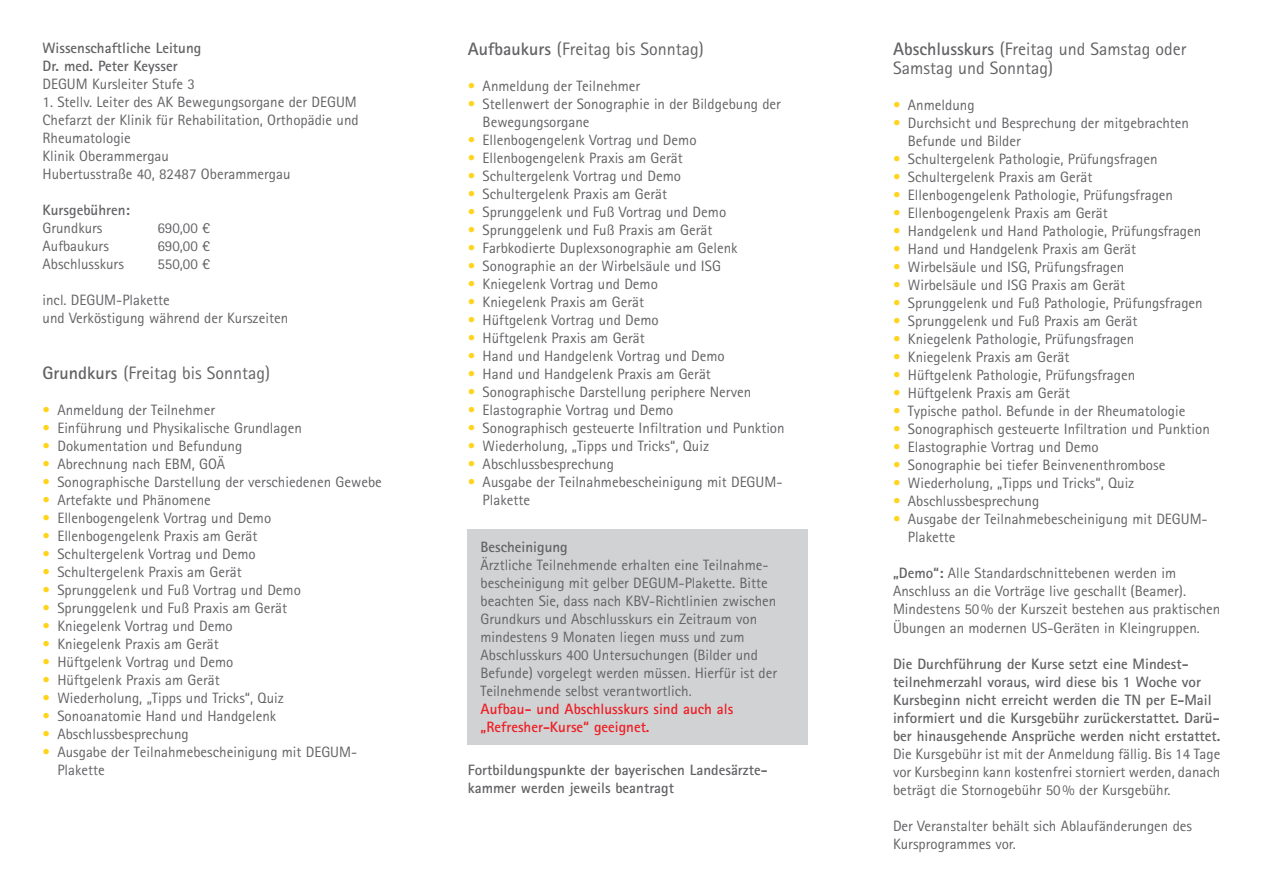
<style>
.page{position:relative;width:1263px;height:893px;background:#fff}
.page>*{position:absolute;margin:0;border:0;box-sizing:border-box;transform-origin:0 0}
.t1{font:18px/19.5px "Rotis Sans Serif Pro";color:#636366}
.t2{font:15px/18px "Rotis Sans Serif Pro";color:#636366}
.t3{font:700 15px/18px "Rotis Sans Serif Pro";color:#636366}
.t4{font:700 15px/18px "Rotis Sans Serif Pro";color:#ee1d23}
.s1{font-weight:700}
.s2{color:#fed41d}
</style>
<div class="page">
<div style="left:468px;top:529px;width:340px;height:216px;background:#d1d2d4"></div>
<p class="t3" style="left:43px;top:39px;width:160px">Wissenschaftliche Leitung<br>Dr. med. Peter Keysser</p>
<p class="t2" style="left:43px;top:75px;width:154px">DEGUM Kursleiter Stufe 3</p>
<p class="t2" style="left:43px;top:93px;width:318px">1. Stellv. Leiter des AK Bewegungsorgane der DEGUM Chefarzt der Klinik für Rehabilitation, Orthopädie und Rheumatologie<br>Klinik Oberammergau<br>Hubertusstraße 40, 82487 Oberammergau</p>
<p class="t3" style="left:43px;top:201px;width:89px">Kursgebühren:</p>
<p class="t2" style="left:43px;top:219px;width:62px">Grundkurs</p>
<p class="t2" style="left:157px;top:219px;width:54px">690,00 €</p>
<p class="t2" style="left:43px;top:237px;width:68px">Aufbaukurs</p>
<p class="t2" style="left:157px;top:237px;width:54px">690,00 €</p>
<p class="t2" style="left:43px;top:255px;width:83px">Abschlusskurs</p>
<p class="t2" style="left:157px;top:255px;width:54px">550,00 €</p>
<p class="t2" style="left:43px;top:291px;width:247px">incl. DEGUM-Plakette<br>und Verköstigung während der Kurszeiten</p>
<p class="t1" style="left:43px;top:363px;width:229px"><span class="s1">Grundkurs</span> (Freitag bis Sonntag)</p>
<p class="t2" style="left:43px;top:401px;width:174px"><span class="s2">•</span> Anmeldung der Teilnehmer</p>
<p class="t2" style="left:43px;top:419px;width:261px"><span class="s2">•</span> Einführung und Physikalische Grundlagen</p>
<p class="t2" style="left:43px;top:437px;width:201px"><span class="s2">•</span> Dokumentation und Befundung</p>
<p class="t2" style="left:43px;top:455px;width:184px"><span class="s2">•</span> Abrechnung nach EBM, GOÄ</p>
<p class="t2" style="left:43px;top:473px;width:341px"><span class="s2">•</span> Sonographische Darstellung der verschiedenen Gewebe</p>
<p class="t2" style="left:43px;top:491px;width:170px"><span class="s2">•</span> Artefakte und Phänomene</p>
<p class="t2" style="left:43px;top:509px;width:230px"><span class="s2">•</span> Ellenbogengelenk Vortrag und Demo</p>
<p class="t2" style="left:43px;top:527px;width:216px"><span class="s2">•</span> Ellenbogengelenk Praxis am Gerät</p>
<p class="t2" style="left:43px;top:545px;width:215px"><span class="s2">•</span> Schultergelenk Vortrag und Demo</p>
<p class="t2" style="left:43px;top:563px;width:201px"><span class="s2">•</span> Schultergelenk Praxis am Gerät</p>
<p class="t2" style="left:43px;top:581px;width:260px"><span class="s2">•</span> Sprunggelenk und Fuß Vortrag und Demo</p>
<p class="t2" style="left:43px;top:599px;width:246px"><span class="s2">•</span> Sprunggelenk und Fuß Praxis am Gerät</p>
<p class="t2" style="left:43px;top:617px;width:192px"><span class="s2">•</span> Kniegelenk Vortrag und Demo</p>
<p class="t2" style="left:43px;top:635px;width:178px"><span class="s2">•</span> Kniegelenk Praxis am Gerät</p>
<p class="t2" style="left:43px;top:653px;width:192px"><span class="s2">•</span> Hüftgelenk Vortrag und Demo</p>
<p class="t2" style="left:43px;top:671px;width:179px"><span class="s2">•</span> Hüftgelenk Praxis am Gerät</p>
<p class="t2" style="left:43px;top:689px;width:243px"><span class="s2">•</span> Wiederholung, „Tipps und Tricks“, Quiz</p>
<p class="t2" style="left:43px;top:707px;width:235px"><span class="s2">•</span> Sonoanatomie Hand und Handgelenk</p>
<p class="t2" style="left:43px;top:725px;width:148px"><span class="s2">•</span> Abschlussbesprechung</p>
<p class="t2" style="left:57px;top:743px;width:301px;text-indent:-15px"><span class="s2">•</span> Ausgabe der Teilnahmebescheinigung mit DEGUM-<br>Plakette</p>
<p class="t1" style="left:468px;top:39px;width:238px"><span class="s1">Aufbaukurs</span> (Freitag bis Sonntag)</p>
<p class="t2" style="left:468px;top:77px;width:174px"><span class="s2">•</span> Anmeldung der Teilnehmer</p>
<p class="t2" style="left:483px;top:95px;width:300px;text-indent:-15px"><span class="s2">•</span> Stellenwert der Sonographie in der Bildgebung der<br>Bewegungsorgane</p>
<p class="t2" style="left:468px;top:131px;width:230px"><span class="s2">•</span> Ellenbogengelenk Vortrag und Demo</p>
<p class="t2" style="left:468px;top:149px;width:216px"><span class="s2">•</span> Ellenbogengelenk Praxis am Gerät</p>
<p class="t2" style="left:468px;top:167px;width:215px"><span class="s2">•</span> Schultergelenk Vortrag und Demo</p>
<p class="t2" style="left:468px;top:185px;width:201px"><span class="s2">•</span> Schultergelenk Praxis am Gerät</p>
<p class="t2" style="left:468px;top:203px;width:260px"><span class="s2">•</span> Sprunggelenk und Fuß Vortrag und Demo</p>
<p class="t2" style="left:468px;top:221px;width:246px"><span class="s2">•</span> Sprunggelenk und Fuß Praxis am Gerät</p>
<p class="t2" style="left:468px;top:239px;width:271px"><span class="s2">•</span> Farbkodierte Duplexsonographie am Gelenk</p>
<p class="t2" style="left:468px;top:257px;width:255px"><span class="s2">•</span> Sonographie an der Wirbelsäule und ISG</p>
<p class="t2" style="left:468px;top:275px;width:192px"><span class="s2">•</span> Kniegelenk Vortrag und Demo</p>
<p class="t2" style="left:468px;top:293px;width:178px"><span class="s2">•</span> Kniegelenk Praxis am Gerät</p>
<p class="t2" style="left:468px;top:311px;width:192px"><span class="s2">•</span> Hüftgelenk Vortrag und Demo</p>
<p class="t2" style="left:468px;top:329px;width:179px"><span class="s2">•</span> Hüftgelenk Praxis am Gerät</p>
<p class="t2" style="left:468px;top:347px;width:259px"><span class="s2">•</span> Hand und Handgelenk Vortrag und Demo</p>
<p class="t2" style="left:468px;top:365px;width:245px"><span class="s2">•</span> Hand und Handgelenk Praxis am Gerät</p>
<p class="t2" style="left:468px;top:383px;width:285px"><span class="s2">•</span> Sonographische Darstellung periphere Nerven</p>
<p class="t2" style="left:468px;top:401px;width:207px"><span class="s2">•</span> Elastographie Vortrag und Demo</p>
<p class="t2" style="left:468px;top:419px;width:318px"><span class="s2">•</span> Sonographisch gesteuerte Infiltration und Punktion</p>
<p class="t2" style="left:468px;top:437px;width:243px"><span class="s2">•</span> Wiederholung, „Tipps und Tricks“, Quiz</p>
<p class="t2" style="left:468px;top:455px;width:148px"><span class="s2">•</span> Abschlussbesprechung</p>
<p class="t2" style="left:483px;top:473px;width:301px;text-indent:-15px"><span class="s2">•</span> Ausgabe der Teilnahmebescheinigung mit DEGUM-<br>Plakette</p>
<p class="t3" style="left:480px;top:538px;width:89px">Bescheinigung</p>
<p class="t2" style="left:480px;top:556px;width:298px">Ärztliche Teilnehmende erhalten eine Teilnahme&shy;bescheinigung mit gelber DEGUM-Plakette. Bitte beachten Sie, dass nach KBV-Richtlinien zwischen Grundkurs und Abschlusskurs ein Zeitraum von mindestens 9 Monaten liegen muss und zum Abschlusskurs 400 Untersuchungen (Bilder und Befunde) vorgelegt werden müssen. Hierfür ist der Teilnehmende selbst verantwortlich.</p>
<p class="t4" style="left:480px;top:700px;width:254px">Aufbau- und Abschlusskurs sind auch als „Refresher-Kurse“ geeignet.</p>
<p class="t3" style="left:468px;top:761px;width:300px">Fortbildungspunkte der bayerischen Landesärzte&shy;kammer werden jeweils beantragt</p>
<p class="t1" style="left:893px;top:39px;width:295px"><span class="s1">Abschlusskurs</span> (Freitag und Samstag oder<br>Samstag und Sonntag)</p>
<p class="t2" style="left:893px;top:96px;width:83px"><span class="s2">•</span> Anmeldung</p>
<p class="t2" style="left:908px;top:114px;width:283px;text-indent:-15px"><span class="s2">•</span> Durchsicht und Besprechung der mitgebrachten<br>Befunde und Bilder</p>
<p class="t2" style="left:893px;top:150px;width:266px"><span class="s2">•</span> Schultergelenk Pathologie, Prüfungsfragen</p>
<p class="t2" style="left:893px;top:168px;width:201px"><span class="s2">•</span> Schultergelenk Praxis am Gerät</p>
<p class="t2" style="left:893px;top:186px;width:282px"><span class="s2">•</span> Ellenbogengelenk Pathologie, Prüfungsfragen</p>
<p class="t2" style="left:893px;top:204px;width:216px"><span class="s2">•</span> Ellenbogengelenk Praxis am Gerät</p>
<p class="t2" style="left:893px;top:222px;width:310px"><span class="s2">•</span> Handgelenk und Hand Pathologie, Prüfungsfragen</p>
<p class="t2" style="left:893px;top:240px;width:245px"><span class="s2">•</span> Hand und Handgelenk Praxis am Gerät</p>
<p class="t2" style="left:893px;top:258px;width:233px"><span class="s2">•</span> Wirbelsäule und ISG, Prüfungsfragen</p>
<p class="t2" style="left:893px;top:276px;width:234px"><span class="s2">•</span> Wirbelsäule und ISG Praxis am Gerät</p>
<p class="t2" style="left:893px;top:294px;width:311px"><span class="s2">•</span> Sprunggelenk und Fuß Pathologie, Prüfungsfragen</p>
<p class="t2" style="left:893px;top:312px;width:246px"><span class="s2">•</span> Sprunggelenk und Fuß Praxis am Gerät</p>
<p class="t2" style="left:893px;top:330px;width:243px"><span class="s2">•</span> Kniegelenk Pathologie, Prüfungsfragen</p>
<p class="t2" style="left:893px;top:348px;width:178px"><span class="s2">•</span> Kniegelenk Praxis am Gerät</p>
<p class="t2" style="left:893px;top:366px;width:244px"><span class="s2">•</span> Hüftgelenk Pathologie, Prüfungsfragen</p>
<p class="t2" style="left:893px;top:384px;width:179px"><span class="s2">•</span> Hüftgelenk Praxis am Gerät</p>
<p class="t2" style="left:893px;top:402px;width:294px"><span class="s2">•</span> Typische pathol. Befunde in der Rheumatologie</p>
<p class="t2" style="left:893px;top:420px;width:318px"><span class="s2">•</span> Sonographisch gesteuerte Infiltration und Punktion</p>
<p class="t2" style="left:893px;top:438px;width:207px"><span class="s2">•</span> Elastographie Vortrag und Demo</p>
<p class="t2" style="left:893px;top:456px;width:274px"><span class="s2">•</span> Sonographie bei tiefer Beinvenenthrombose</p>
<p class="t2" style="left:893px;top:474px;width:243px"><span class="s2">•</span> Wiederholung, „Tipps und Tricks“, Quiz</p>
<p class="t2" style="left:893px;top:492px;width:148px"><span class="s2">•</span> Abschlussbesprechung</p>
<p class="t2" style="left:908px;top:510px;width:301px;text-indent:-15px"><span class="s2">•</span> Ausgabe der Teilnahmebescheinigung mit DEGUM-<br>Plakette</p>
<p class="t2" style="left:893px;top:564px;width:329px"><span class="s1">„Demo“:</span> Alle Standardschnittebenen werden im Anschluss an die Vorträge live geschallt (Beamer).<br>Mindestens 50% der Kurszeit bestehen aus praktischen Übungen an modernen US-Geräten in Kleingruppen.</p>
<p class="t3" style="left:893px;top:654px;width:329px">Die Durchführung der Kurse setzt eine Mindest&shy;teilnehmerzahl voraus, wird diese bis 1 Woche vor Kursbeginn nicht erreicht werden die TN per E-Mail informiert und die Kursgebühr zurückerstattet. Darü&shy;ber hinausgehende Ansprüche werden nicht erstattet.</p>
<p class="t2" style="left:893px;top:744px;width:329px;text-align:justify">Die Kursgebühr ist mit der Anmeldung fällig. Bis 14 Tage vor Kursbeginn kann kostenfrei storniert werden, danach beträgt die Stornogebühr 50% der Kursgebühr.</p>
<p class="t2" style="left:893px;top:816px;width:301px">Der Veranstalter behält sich Ablaufänderungen des<br>Kursprogrammes vor.</p>
</div>
